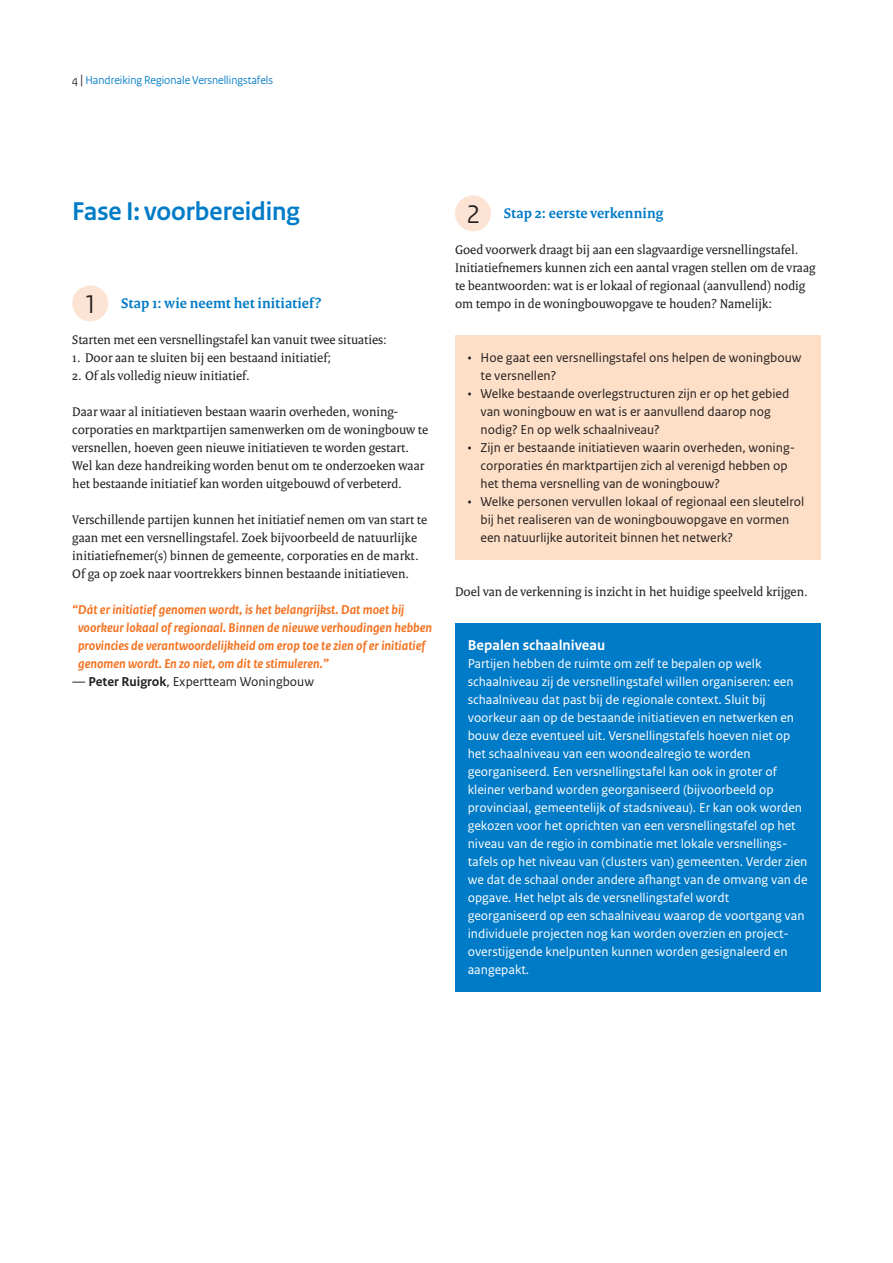
<style>
.page{position:relative;width:893px;height:1263px;background:#fff}
.page>*{position:absolute;margin:0;border:0;box-sizing:border-box;transform-origin:0 0}
.t1{font:700 27px "Rijksoverheid Sans Heading";color:#007bc7}
.t2{font:27px "Rijksoverheid Sans Heading";color:#231f20}
.t3{font:700 15px "Rijksoverheid Serif";letter-spacing:.005em;color:#007bc7}
.t4{font:700 15px "Rijksoverheid Sans Text";color:#fff}
.t5{font:13.5px/18px "Rijksoverheid Serif";color:#231f20}
.t6{font:13.5px/18px "Rijksoverheid Sans Text";color:#fff}
.t7{font:13.5px/18px "Rijksoverheid Sans Text";color:#231f20}
.t8{font:italic 700 13.5px/18px "Rijksoverheid Sans Text";color:#f47321}
.t9{font:12px "Rijksoverheid Sans Heading";color:#007bc7}
.s1{color:#231f20}
.s2{font-size:14.25px;color:#231f20}
.s3{font-weight:700}
</style>
<div class="page">
<div style="left:455px;top:336px;width:366px;height:62px;background:#fddec6"></div>
<div style="left:455px;top:372px;width:366px;height:80px;background:#fddec6"></div>
<div style="left:455px;top:426px;width:366px;height:80px;background:#fddec6"></div>
<div style="left:455px;top:480px;width:366px;height:80px;background:#fddec6"></div>
<div style="left:455px;top:624px;width:366px;height:44px;background:#007bc7"></div>
<div style="left:455px;top:642px;width:366px;height:350px;background:#007bc7"></div>
<div style="left:72px;top:285px;width:36px;height:36px;background:#fce3d3;border-radius:50%"></div>
<div style="left:455px;top:195px;width:36px;height:36px;background:#fce3d3;border-radius:50%"></div>
<p class="t9" style="left:72px;top:73px;width:202px"><span class="s1">4</span> <span class="s2">|</span> Handreiking Regionale Versnellingstafels</p>
<h1 class="t1" style="left:72px;top:196px;width:229px">Fase I: voorbereiding</h1>
<h1 class="t2" style="left:84px;top:288px;width:15px">1</h1>
<p class="t3" style="left:121px;top:294px;width:202px">Stap 1: wie neemt het initiatief?</p>
<p class="t5" style="left:72px;top:330px;width:316px">Starten met een versnellingstafel kan vanuit twee situaties:</p>
<p class="t5" style="left:72px;top:348px;width:260px">1. Door aan te sluiten bij een bestaand initiatief;</p>
<p class="t5" style="left:72px;top:366px;width:179px">2. Of als volledig nieuw initiatief.</p>
<p class="t5" style="left:72px;top:402px;width:357px">Daar waar al initiatieven bestaan waarin overheden, woning&shy;corporaties en marktpartijen samenwerken om de woningbouw te versnellen, hoeven geen nieuwe initiatieven te worden gestart.<br>Wel kan deze handreiking worden benut om te onderzoeken waar het bestaande initiatief kan worden uitgebouwd of verbeterd.</p>
<p class="t5" style="left:72px;top:510px;width:356px">Verschillende partijen kunnen het initiatief nemen om van start te gaan met een versnellingstafel. Zoek bijvoorbeeld de natuurlijke initiatiefnemer(s) binnen de gemeente, corporaties en de markt.<br>Of ga op zoek naar voortrekkers binnen bestaande initiatieven.</p>
<p class="t8" style="left:78px;top:601px;width:356px;text-indent:-6px">“Dát er initiatief genomen wordt, is het belangrijkst. Dat moet bij voorkeur lokaal of regionaal. Binnen de nieuwe verhoudingen hebben provincies de verantwoordelijkheid om erop toe te zien of er initiatief genomen wordt. En zo niet, om dit te stimuleren.”</p>
<p class="t7" style="left:72px;top:673px;width:243px">— <span class="s3">Peter Ruigrok</span>, Expertteam Woningbouw</p>
<h1 class="t2" style="left:466px;top:198px;width:15px">2</h1>
<p class="t3" style="left:504px;top:204px;width:161px">Stap 2: eerste verkenning</p>
<p class="t5" style="left:455px;top:240px;width:362px">Goed voorwerk draagt bij aan een slagvaardige versnellingstafel.<br>Initiatiefnemers kunnen zich een aantal vragen stellen om de vraag te beantwoorden: wat is er lokaal of regionaal (aanvullend) nodig om tempo in de woningbouwopgave te houden? Namelijk:</p>
<p class="t7" style="left:480px;top:349px;width:322px;text-indent:-13px">• Hoe gaat een versnellingstafel ons helpen de woningbouw te versnellen?</p>
<p class="t7" style="left:480px;top:385px;width:310px;text-indent:-13px">• Welke bestaande overlegstructuren zijn er op het gebied van woningbouw en wat is er aanvullend daarop nog nodig? En op welk schaalniveau?</p>
<p class="t7" style="left:480px;top:439px;width:316px;text-indent:-13px">• Zijn er bestaande initiatieven waarin overheden, woning&shy;corporaties én marktpartijen zich al verenigd hebben op het thema versnelling van de woningbouw?</p>
<p class="t7" style="left:480px;top:493px;width:325px;text-indent:-13px">• Welke personen vervullen lokaal of regionaal een sleutelrol bij het realiseren van de woningbouwopgave en vormen een natuurlijke autoriteit binnen het netwerk?</p>
<p class="t5" style="left:455px;top:582px;width:354px">Doel van de verkenning is inzicht in het huidige speelveld krijgen.</p>
<p class="t4" style="left:468px;top:636px;width:139px">Bepalen schaalniveau</p>
<p class="t6" style="left:468px;top:655px;width:341px">Partijen hebben de ruimte om zelf te bepalen op welk schaalniveau zij de versnellingstafel willen organiseren: een schaalniveau dat past bij de regionale context. Sluit bij voorkeur aan op de bestaande initiatieven en netwerken en bouw deze eventueel uit. Versnellingstafels hoeven niet op het schaalniveau van een woondealregio te worden georganiseerd. Een versnellingstafel kan ook in groter of kleiner verband worden georganiseerd (bijvoorbeeld op provinciaal, gemeentelijk of stadsniveau). Er kan ook worden gekozen voor het oprichten van een versnellingstafel op het niveau van de regio in combinatie met lokale versnellings&shy;tafels op het niveau van (clusters van) gemeenten. Verder zien we dat de schaal onder andere afhangt van de omvang van de opgave. Het helpt als de versnellingstafel wordt georganiseerd op een schaalniveau waarop de voortgang van individuele projecten nog kan worden overzien en project&shy;overstijgende knelpunten kunnen worden gesignaleerd en aangepakt.</p>
</div>
